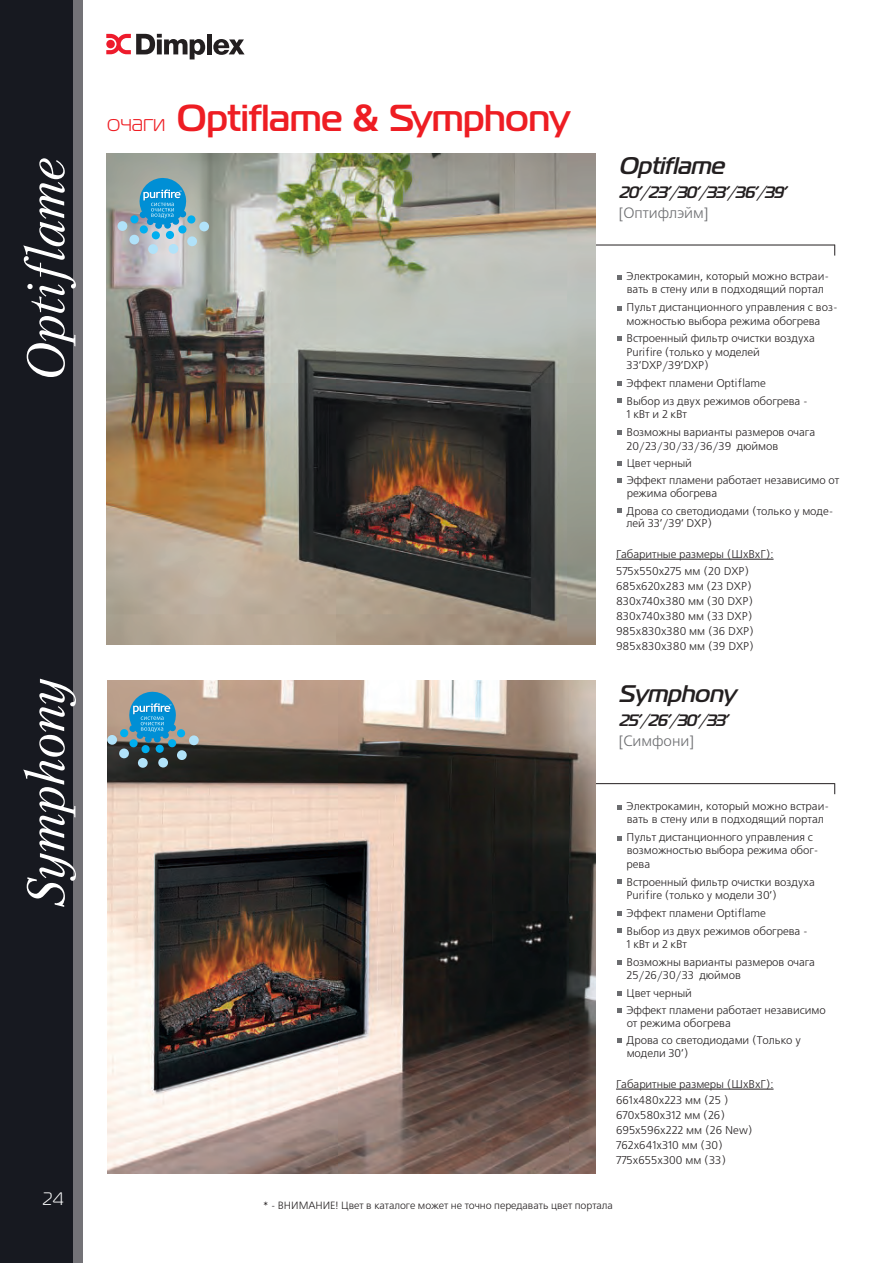
<style>
.page{position:relative;width:893px;height:1263px;background:#fff}
.page>*{position:absolute;margin:0;border:0;box-sizing:border-box;transform-origin:0 0}
.t1{font:italic 52.5px "Petersburg C";color:#fff}
.t2{font:700 37.5px "Magistral C";color:#ee1d23}
.t3{font:italic 700 24px "Magistral C";color:#231f20}
.t4{font:18px "Magistral C";color:#fff}
.t5{font:italic 700 16.5px "Magistral C";color:#231f20}
.t6{font:15px "Free Set C";color:#6c6d70}
.t7{font:11.25px/13.5px "Free Set C";letter-spacing:-.005em;color:#231f20}
.t8{font:10.5px "Free Set C";letter-spacing:-.005em;color:#231f20}
.s1{font-weight:400;font-size:22.5px}
.s2{font-family:"Free Set C"}
</style>
<div class="page">
<div style="left:0;top:0;width:83px;height:1263px;background:#171920"></div>
<svg style="left:106px;top:34px;width:99px;height:25px"></svg>
<div style="left:207px;top:34px;width:5px;height:20px;background:#231f20"></div>
<svg style="left:213px;top:39px;width:32px;height:16px"></svg>
<div style="left:73px;top:0;width:10px;height:1263px;background:#737277"></div>
<hr style="left:587px;top:245px;width:248px;height:1px;background:#231f20">
<hr style="left:616px;top:559px;width:158px;height:1px;background:#231f20">
<svg style="left:618px;top:275px;width:4px;height:5px"></svg>
<svg style="left:618px;top:306px;width:4px;height:5px"></svg>
<svg style="left:618px;top:336px;width:4px;height:5px"></svg>
<svg style="left:618px;top:381px;width:4px;height:4px"></svg>
<svg style="left:618px;top:398px;width:4px;height:5px"></svg>
<svg style="left:618px;top:430px;width:4px;height:4px"></svg>
<svg style="left:618px;top:461px;width:4px;height:5px"></svg>
<svg style="left:618px;top:478px;width:4px;height:5px"></svg>
<svg style="left:618px;top:508px;width:4px;height:5px"></svg>
<hr style="left:587px;top:783px;width:248px;height:1px;background:#231f20">
<hr style="left:616px;top:1089px;width:158px;height:1px;background:#231f20">
<svg style="left:618px;top:805px;width:4px;height:5px"></svg>
<svg style="left:618px;top:836px;width:4px;height:5px"></svg>
<svg style="left:618px;top:879px;width:4px;height:5px"></svg>
<svg style="left:618px;top:911px;width:4px;height:4px"></svg>
<svg style="left:618px;top:928px;width:4px;height:5px"></svg>
<svg style="left:618px;top:960px;width:4px;height:4px"></svg>
<svg style="left:618px;top:991px;width:4px;height:5px"></svg>
<svg style="left:618px;top:1008px;width:4px;height:5px"></svg>
<svg style="left:618px;top:1038px;width:4px;height:5px"></svg>
<img style="left:106px;top:153px;width:489px;height:491px">
<svg style="left:117px;top:177px;width:92px;height:77px;background:#82adbf"></svg>
<img style="left:107px;top:681px;width:488px;height:493px">
<svg style="left:107px;top:691px;width:92px;height:77px;background:#628390"></svg>
<h1 class="t1" style="left:15px;top:382px;width:226px;rotate:-90deg">Optiflame</h1>
<h1 class="t1" style="left:15px;top:908px;width:232px;rotate:-90deg">Symphony</h1>
<h3 class="t4" style="left:42px;top:1188px;width:23px">24</h3>
<h2 class="t2" style="left:107px;top:96px;width:464px"><span class="s1">очаги</span> Optiflame <span class="s2">&amp;</span> Symphony</h2>
<h3 class="t3" style="left:618px;top:152px;width:111px">Optiflame</h3>
<h3 class="t5" style="left:618px;top:182px;width:172px">20’/23’/30’/33’/36’/39’</h3>
<h3 class="t6" style="left:618px;top:204px;width:92px">[Оптифлэйм]</h3>
<p class="t7" style="left:627px;top:269px;width:204px">Электрокамин, который можно встраи&shy;вать в стену или в подходящий портал</p>
<p class="t7" style="left:627px;top:300px;width:213px">Пульт ди с тан ци он но го уп ра в ле ния c воз - мож но с тью вы бо ра ре жи ма обо г ре ва</p>
<p class="t7" style="left:627px;top:332px;width:190px">Встроенный фильтр очистки воздуха<br>Purifire (только у моделей<br>33’DXP/39’DXP)</p>
<p class="t7" style="left:627px;top:374px;width:183px;line-height:17.7px">Эф фект пла ме ни Optiflame<br>Выбор из двух режимов обогрева -</p>
<p class="t7" style="left:627px;top:405px;width:190px;line-height:17.7px">1 кВт и 2 кВт<br>Возможны варианты размеров очага</p>
<p class="t7" style="left:627px;top:437px;width:214px;line-height:17.4px">20/23/30/33/36/39 дюймов<br>Цвет черный<br>Эф фект пла ме ни ра бо та ет не за ви си мо от</p>
<p class="t7" style="left:627px;top:485px;width:208px;line-height:17.1px">ре жи ма обо г ре ва<br>Дрова со светодиодами (только у моде-</p>
<p class="t7" style="left:627px;top:517px;width:87px">лей 33’/39’ DXP)</p>
<p class="t7" style="left:616px;top:546px;width:159px;line-height:16.5px">Габаритные размеры (ШхВхГ):<br>575х550х275 мм (20 DXP)</p>
<p class="t7" style="left:616px;top:578px;width:139px;line-height:15px">685х620х283 мм (23 DXP)<br>830х740х380 мм (30 DXP)<br>830х740х380 мм (33 DXP)<br>985х830х380 мм (36 DXP)<br>985х830х380 мм (39 DXP)</p>
<h3 class="t3" style="left:618px;top:680px;width:119px">Symphony</h3>
<h3 class="t5" style="left:618px;top:710px;width:114px">25’/26’/30’/33’</h3>
<h3 class="t6" style="left:618px;top:732px;width:77px">[Симфони]</h3>
<p class="t7" style="left:627px;top:799px;width:204px">Электрокамин, который можно встраи&shy;вать в стену или в подходящий портал</p>
<p class="t7" style="left:627px;top:830px;width:193px">Пульт ди с тан ци он но го уп ра в ле ния c воз мож но с тью вы бо ра ре жи ма обо г - ре ва</p>
<p class="t7" style="left:627px;top:875px;width:190px">Встроенный фильтр очистки воздуха<br>Purifire (только у модели 30’)</p>
<p class="t7" style="left:627px;top:904px;width:183px;line-height:17.7px">Эф фект пла ме ни Optiflame<br>Выбор из двух режимов обогрева -</p>
<p class="t7" style="left:627px;top:935px;width:190px;line-height:17.7px">1 кВт и 2 кВт<br>Возможны варианты размеров очага</p>
<p class="t7" style="left:627px;top:967px;width:201px;line-height:17.4px">25/26/30/33 дюймов<br>Цвет черный<br>Эф фект пла ме ни ра бо та ет не за ви си мо</p>
<p class="t7" style="left:627px;top:1015px;width:176px;line-height:17.1px">от ре жи ма обо г ре ва<br>Дрова со светодиодами (Только у</p>
<p class="t7" style="left:627px;top:1047px;width:63px">модели 30’)</p>
<p class="t7" style="left:616px;top:1076px;width:159px;line-height:16.5px">Габаритные размеры (ШхВхГ):<br>661х480х223 мм (25 )</p>
<p class="t7" style="left:616px;top:1108px;width:138px;line-height:15px">670х580х312 мм (26)<br>695х596х222 мм (26 New)<br>762х641х310 мм (30)<br>775х655х300 мм (33)</p>
<p class="t8" style="left:263px;top:1199px;width:351px">* - ВНИМАНИЕ! Цвет в каталоге может не точно передавать цвет портала</p>
</div>
